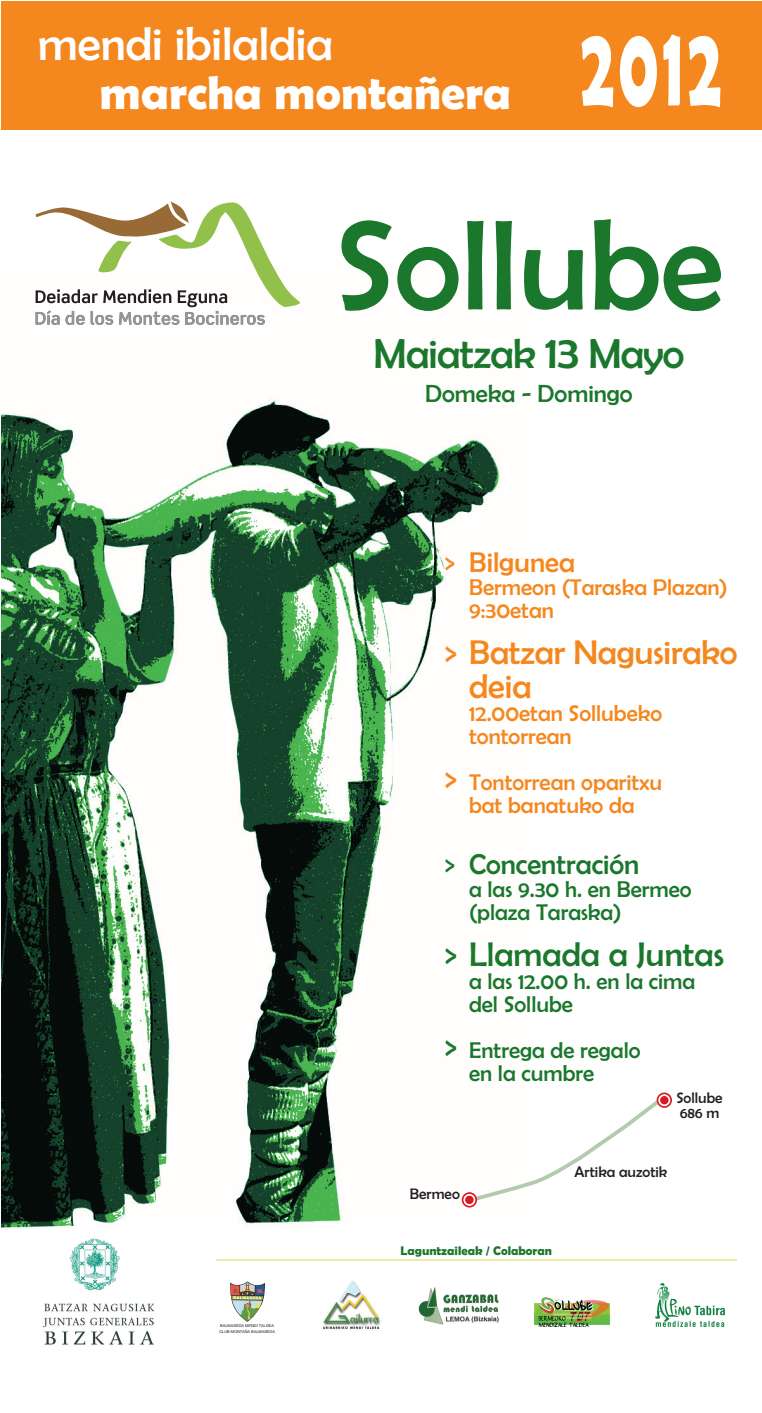
<style>
.page{position:relative;width:762px;height:1413px;background:#fff}
.page>*{position:absolute;margin:0;border:0;box-sizing:border-box;transform-origin:0 0}
.t1{font:129.38px "Berlinsans";color:#1a772c}
.t2{font:600 115.25px "Berlinsans";color:#fff;scale:.55 1}
.t3{font:700 47.62px "Berlin Sans FB Demi";color:#fff}
.t4{font:47.62px "Berlin Sans FB";color:#fff}
.t5{font:42.12px "Berlin Sans FB";letter-spacing:-.02em;color:#1a772c}
.t6{font:34.5px/34.5px "Berlin Sans FB";letter-spacing:-.005em;color:#f5871f}
.t7{font:34.5px "Berlin Sans FB";color:#1a772c}
.t8{font:28.75px "Berlin Sans FB";color:#1a772c}
.t9{font:28.75px "Berlin Sans FB";color:#f5871f}
.t10{font:25px "Berlin Sans FB";color:#1a772c}
.t11{font:23px/23px "Berlin Sans FB";color:#f5871f}
.t12{font:23px/23px "Berlin Sans FB";color:#1a772c}
.t13{font:15.38px/15.4px "Berlin Sans FB";color:#231f20}
.t14{font:600 12.62px "Berlinsans";color:#1a772c}
.t15{font:3.88px/6px "Arial";letter-spacing:-.005em;color:#231f20}
.s1{font-size:46.88px}
.s2{font-size:34.5px}
</style>
<div class="page">
<img style="left:1px;top:290px;width:499px;height:938px">
<svg style="left:465px;top:1094px;width:192px;height:110px"></svg>
<hr style="left:216px;top:1259px;width:521px;height:1px;background:#d8e151">
<img style="left:230px;top:1281px;width:36px;height:40px">
<img style="left:322px;top:1280px;width:59px;height:49px">
<img style="left:418px;top:1287px;width:81px;height:38px">
<img style="left:655px;top:1284px;width:69px;height:42px">
<img style="left:43px;top:1238px;width:111px;height:107px">
<div style="left:1px;top:1px;width:760px;height:129px;background:#f5871f"></div>
<svg style="left:36px;top:202px;width:264px;height:123px"></svg>
<img style="left:534px;top:1297px;width:75px;height:30px">
<svg style="left:461px;top:1192px;width:16px;height:15px"></svg>
<div style="left:463px;top:1194px;width:12px;height:12px;background:#dc1820;border:2px solid #fff;border-radius:50%"></div>
<svg style="left:656px;top:1092px;width:16px;height:16px"></svg>
<div style="left:658px;top:1094px;width:12px;height:12px;background:#dc1820;border:2px solid #fff;border-radius:50%"></div>
<h3 class="t4" style="left:38px;top:27px;width:296px">mendi ibilaldia</h3>
<h3 class="t3" style="left:100px;top:76px;width:413px">marcha montañera</h3>
<h2 class="t2" style="left:581px;top:24px;width:256px">2012</h2>
<h1 class="t1" style="left:334px;top:220px;width:390px">Sollube</h1>
<h3 class="t5" style="left:373px;top:339px;width:312px">Maiatzak <span class="s1">13</span> Mayo</h3>
<p class="t10" style="left:425px;top:384px;width:209px">Domeka - Domingo</p>
<p class="t9" style="left:445px;top:552px;width:132px">&gt; Bilgunea</p>
<p class="t11" style="left:469px;top:577px;width:260px">Bermeon (Taraska Plazan)<br>9:30etan</p>
<h3 class="t6" style="left:469px;top:637px;width:270px;text-indent:-24px">&gt; Batzar Nagusirako deia</h3>
<p class="t11" style="left:469px;top:703px;width:194px">12.00etan Sollubeko tontorrean</p>
<p class="t11" style="left:445px;top:772px;width:219px;text-align:center"><span class="s2">&gt;</span> Tontorrean oparitxu bat banatuko da</p>
<p class="t8" style="left:445px;top:854px;width:196px">&gt; Concentración</p>
<p class="t12" style="left:469px;top:878px;width:224px">a las 9.30 h. en Bermeo (plaza Taraska)</p>
<h3 class="t7" style="left:445px;top:942px;width:280px">&gt; Llamada a Juntas</h3>
<p class="t12" style="left:469px;top:970px;width:228px">a las 12.00 h. en la cima del Sollube</p>
<p class="t12" style="left:469px;top:1039px;width:173px;text-indent:-24px"><span class="s2">&gt;</span> Entrega de regalo en la cumbre</p>
<p class="t15" style="left:219px;top:1323px;width:57px">BALMASEDA MENDI TALDEA<br>CLUB MONTAÑA BALMASEDA</p>
<p class="t13" style="left:410px;top:1186px;width:51px">Bermeo</p>
<p class="t14" style="left:400px;top:1246px;width:153px">Laguntzaileak / Colaboran</p>
<p class="t13" style="left:676px;top:1091px;width:48px">Sollube<br>686 m</p>
<p class="t13" style="left:574px;top:1164px;width:94px">Artika auzotik</p>
</div>
